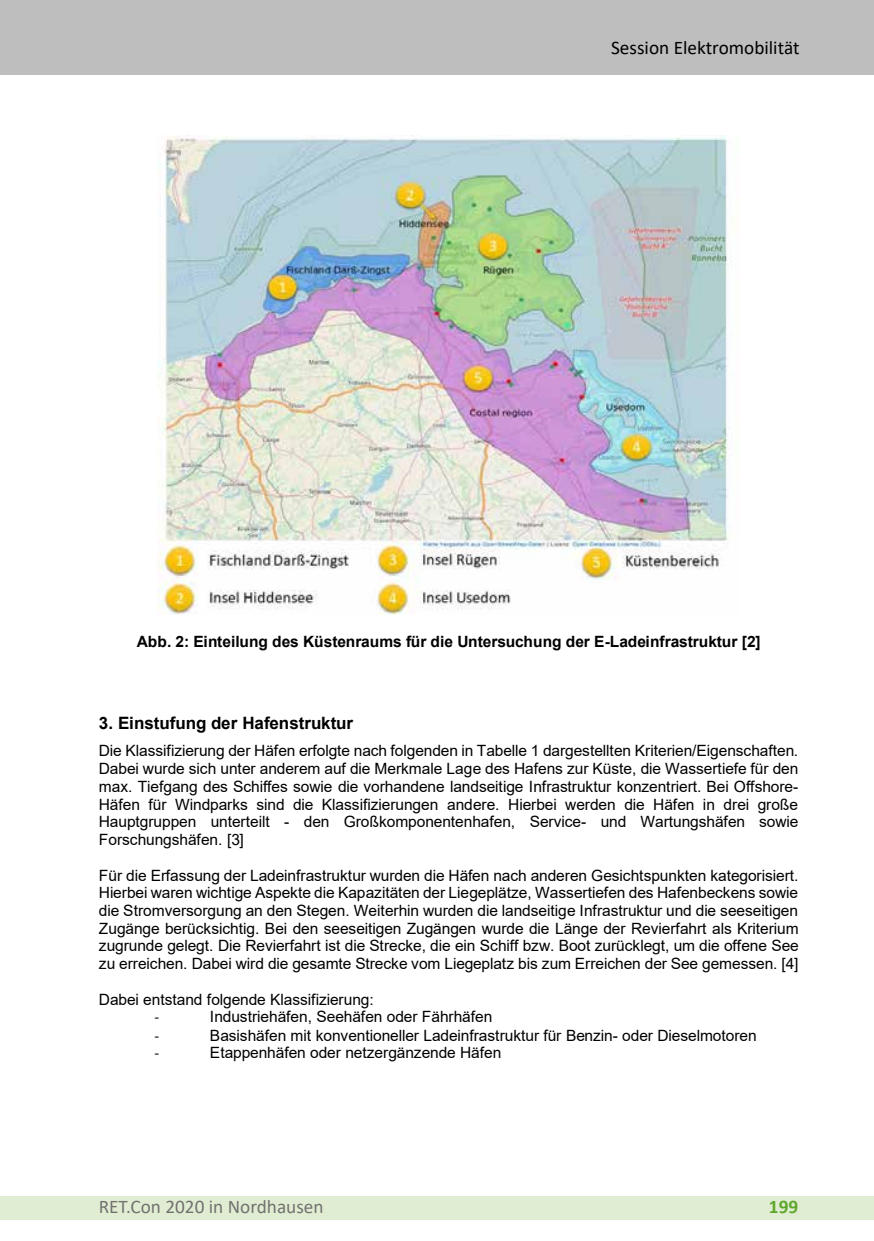
<style>
.page{position:relative;width:874px;height:1241px;background:#fff}
.page>*{position:absolute;margin:0;border:0;box-sizing:border-box;transform-origin:0 0}
.t1{font:19.25px "Calibri";color:#727271}
.t2{font:19.25px "Calibri";color:#000}
.t3{font:700 19.25px "Calibri";color:#5ea72b}
.t4{font:700 16.97px "Arial";color:#000}
.t5{font:15.58px/17.7px "Arial";letter-spacing:-.01em;color:#000;text-align:justify}
.t6{font:700 15.58px "Arial";letter-spacing:-.01em;color:#000}
.t7{font:15.58px "Calibri";color:#000}
</style>
<div class="page">
<div style="left:0;top:1196px;width:873px;height:23px;background:#e1edd2"></div>
<div style="left:0;top:0;width:873px;height:74px;background:#bebebe"></div>
<img style="left:157px;top:136px;width:575px;height:478px">
<p class="t2" style="left:610px;top:34px;width:190px">Session Elektromobilität</p>
<p class="t6" style="left:137px;top:630px;width:625px">Abb. 2: Einteilung des Küstenraums für die Untersuchung der E-Ladeinfrastruktur [2]</p>
<p class="t4" style="left:99px;top:710px;width:256px">3. Einstufung der Hafenstruktur</p>
<p class="t5" style="left:99px;top:741px;width:700px">Die Klassifizierung der Häfen erfolgte nach folgenden in Tabelle 1 dargestellten Kriterien/Eigenschaften.<br>Dabei wurde sich unter anderem auf die Merkmale Lage des Hafens zur Küste, die Wassertiefe für den max. Tiefgang des Schiffes sowie die vorhandene landseitige Infrastruktur konzentriert. Bei Offshore-Häfen für Windparks sind die Klassifizierungen andere. Hierbei werden die Häfen in drei große Hauptgruppen unterteilt - den Großkomponentenhafen, Service- und Wartungshäfen sowie Forschungshäfen. [3]</p>
<p class="t5" style="left:99px;top:866px;width:701px">Für die Erfassung der Ladeinfrastruktur wurden die Häfen nach anderen Gesichtspunkten kategorisiert.<br>Hierbei waren wichtige Aspekte die Kapazitäten der Liegeplätze, Wassertiefen des Hafenbeckens sowie die Stromversorgung an den Stegen. Weiterhin wurden die landseitige Infrastruktur und die seeseitigen Zugänge berücksichtig. Bei den seeseitigen Zugängen wurde die Länge der Revierfahrt als Kriterium zugrunde gelegt. Die Revierfahrt ist die Strecke, die ein Schiff bzw. Boot zurücklegt, um die offene See zu erreichen. Dabei wird die gesamte Strecke vom Liegeplatz bis zum Erreichen der See gemessen. [4]</p>
<p class="t5" style="left:99px;top:990px;width:276px">Dabei entstand folgende Klassifizierung:</p>
<p class="t7" style="left:154px;top:1006px;width:6px">-</p>
<p class="t5" style="left:210px;top:1007px;width:284px">Industriehäfen, Seehäfen oder Fährhäfen</p>
<p class="t7" style="left:154px;top:1024px;width:6px">-</p>
<p class="t5" style="left:210px;top:1025px;width:548px">Basishäfen mit konventioneller Ladeinfrastruktur für Benzin- oder Dieselmotoren</p>
<p class="t7" style="left:154px;top:1042px;width:6px">-</p>
<p class="t5" style="left:210px;top:1043px;width:293px">Etappenhäfen oder netzergänzende Häfen</p>
<p class="t1" style="left:99px;top:1193px;width:226px">RET.Con 2020 in Nordhausen</p>
<p class="t3" style="left:768px;top:1192px;width:31px">199</p>
</div>
